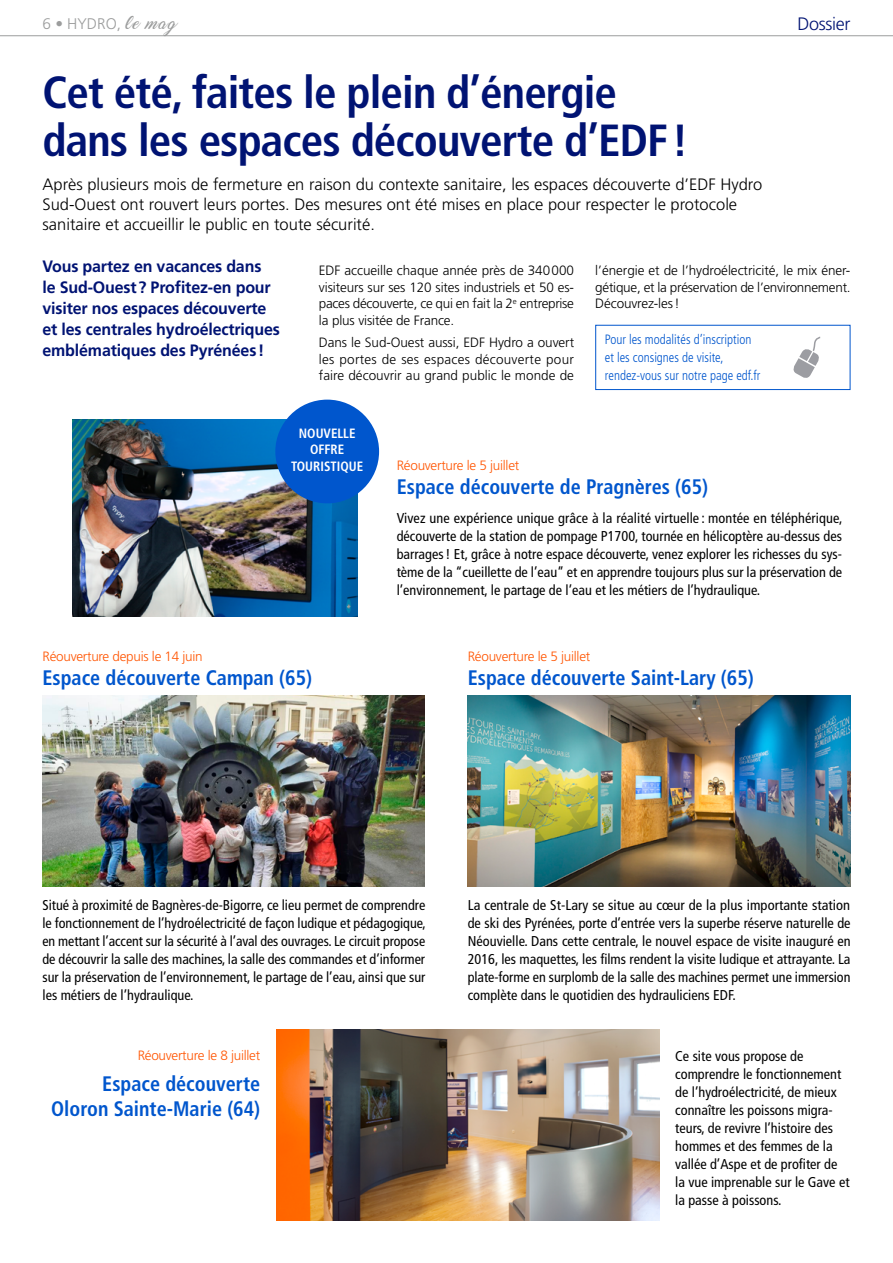
<style>
.page{position:relative;width:893px;height:1263px;background:#fff}
.page>*{position:absolute;margin:0;border:0;box-sizing:border-box;transform-origin:0 0}
.t1{font:700 condensed 45px/48px "Frutiger";letter-spacing:-.02em;color:#001373}
.t2{font:700 condensed 21px/25.2px "Frutiger";color:#0056cd;text-align:right;scale:.96 1}
.t3{font:300 18px "Frutiger";letter-spacing:-.02em;color:#001373}
.t4{font:300 16.5px/19.8px "Frutiger";color:#000}
.t5{font:700 16.5px/21px "Frutiger";letter-spacing:-.01em;color:#001373}
.t6{font:300 15.3px "Frutiger";color:#9c9d9d}
.t7{font:condensed 14.25px/18px "Frutiger";color:#000;text-align:justify}
.t8{font:300 13.5px/16.5px "Frutiger";letter-spacing:-.01em;color:#000;text-align:justify}
.t9{font:300 13.5px "Frutiger";letter-spacing:-.02em;color:#ff5603}
.t10{font:300 condensed 13.5px/18px "Frutiger";color:#0056cd;scale:.96 1}
.t11{font:700 condensed 13.5px/16.2px "Frutiger";color:#fff;text-align:center;scale:.96 1}
.s1{font-family:"Marguerite";font-weight:400;font-size:13.2px}
</style>
<div class="page">
<img style="left:72px;top:419px;width:285px;height:197px">
<svg style="left:68px;top:36px;width:111px;height:1px"></svg>
<img style="left:43px;top:695px;width:382px;height:192px">
<img style="left:276px;top:1029px;width:383px;height:191px">
<div style="left:275px;top:400px;width:104px;height:103px;background:#0056cd;border-radius:50%"></div>
<img style="left:468px;top:695px;width:382px;height:192px">
<div style="left:595px;top:325px;width:255px;height:65px;background:#fff;border:1px solid #0056cd"></div>
<svg style="left:793px;top:336px;width:28px;height:42px"></svg>
<hr style="left:0;top:35px;width:893px;height:1px;background:#9c9d9d">
<p class="t6" style="left:43px;top:15px;width:142px">6 • HYDRO, <span class="s1">le mag</span></p>
<p class="t3" style="left:798px;top:14px;width:54px">Dossier</p>
<h1 class="t1" style="left:43px;top:69px;width:648px">Cet été, faites le plein d’énergie dans les espaces découverte d’EDF!</h1>
<p class="t4" style="left:43px;top:175px;width:721px">Après plusieurs mois de fermeture en raison du contexte sanitaire, les espaces découverte d’EDF Hydro<br>Sud-Ouest ont rouvert leurs portes. Des mesures ont été mises en place pour respecter le protocole sanitaire et accueillir le public en toute sécurité.</p>
<p class="t5" style="left:43px;top:255px;width:239px">Vous partez en vacances dans<br>le Sud-Ouest? Profitez-en pour visiter nos espaces découverte et les centrales hydroélectriques emblématiques des Pyrénées!</p>
<p class="t8" style="left:319px;top:262px;width:257px">EDF accueille chaque année près de 340000 visiteurs sur ses 120 sites industriels et 50 es&shy;paces découverte, ce qui en fait la 2<sup>e</sup> entreprise la plus visitée de France.</p>
<p class="t8" style="left:319px;top:334px;width:257px">Dans le Sud-Ouest aussi, EDF Hydro a ouvert les portes de ses espaces découverte pour faire découvrir au grand public le monde de</p>
<p class="t11" style="left:291px;top:425px;width:76px">NOUVELLE<br>OFFRE<br>TOURISTIQUE</p>
<p class="t9" style="left:397px;top:457px;width:124px">Réouverture le 5 juillet</p>
<p class="t8" style="left:595px;top:262px;width:257px">l’énergie et de l’hydroélectricité, le mix éner&shy;gétique, et la préservation de l’environnement.<br>Découvrez-les!</p>
<p class="t10" style="left:605px;top:330px;width:164px">Pour les modalités d’inscription et les consignes de visite, rendez-vous sur notre page edf.fr</p>
<h2 class="t2" style="left:397px;top:474px;width:326px">Espace découverte de Pragnères (65)</h2>
<p class="t9" style="left:43px;top:649px;width:162px">Réouverture depuis le 14 juin</p>
<h2 class="t2" style="left:43px;top:665px;width:282px">Espace découverte Campan (65)</h2>
<p class="t7" style="left:397px;top:509px;width:447px">Vivez une expérience unique grâce à la réalité virtuelle : montée en téléphérique, découverte de la station de pompage P1700, tournée en hélicoptère au-dessus des barrages! Et, grâce à notre espace découverte, venez explorer les richesses du sys&shy;tème de la “cueillette de l’eau” et en apprendre toujours plus sur la préservation de l’environnement, le partage de l’eau et les métiers de l’hydraulique.</p>
<p class="t9" style="left:468px;top:649px;width:124px">Réouverture le 5 juillet</p>
<h2 class="t2" style="left:468px;top:665px;width:300px">Espace découverte Saint-Lary (65)</h2>
<p class="t7" style="left:43px;top:896px;width:385px">Situé à proximité de Bagnères-de-Bigorre, ce lieu permet de comprendre le fonctionnement de l’hydroélectricité de façon ludique et pédagogique, en mettant l’accent sur la sécurité à l’aval des ouvrages. Le circuit propose de découvrir la salle des machines, la salle des commandes et d’informer sur la préservation de l’environnement, le partage de l’eau, ainsi que sur les métiers de l’hydraulique.</p>
<p class="t9" style="left:138px;top:1048px;width:124px">Réouverture le 8 juillet</p>
<h2 class="t2" style="left:51px;top:1071px;width:219px">Espace découverte<br>Oloron Sainte-Marie (64)</h2>
<p class="t7" style="left:468px;top:896px;width:384px">La centrale de St-Lary se situe au cœur de la plus importante station de ski des Pyrénées, porte d’entrée vers la superbe réserve naturelle de Néouvielle. Dans cette centrale, le nouvel espace de visite inauguré en 2016, les maquettes, les films rendent la visite ludique et attrayante. La plate-forme en surplomb de la salle des machines permet une immersion complète dans le quotidien des hydrauliciens EDF.</p>
<p class="t7" style="left:675px;top:1047px;width:176px;text-align:left">Ce site vous propose de comprendre le fonctionnement de l’hydroélectricité, de mieux connaître les poissons migra&shy;teurs, de revivre l’histoire des hommes et des femmes de la vallée d’Aspe et de profiter de la vue imprenable sur le Gave et la passe à poissons.</p>
</div>
